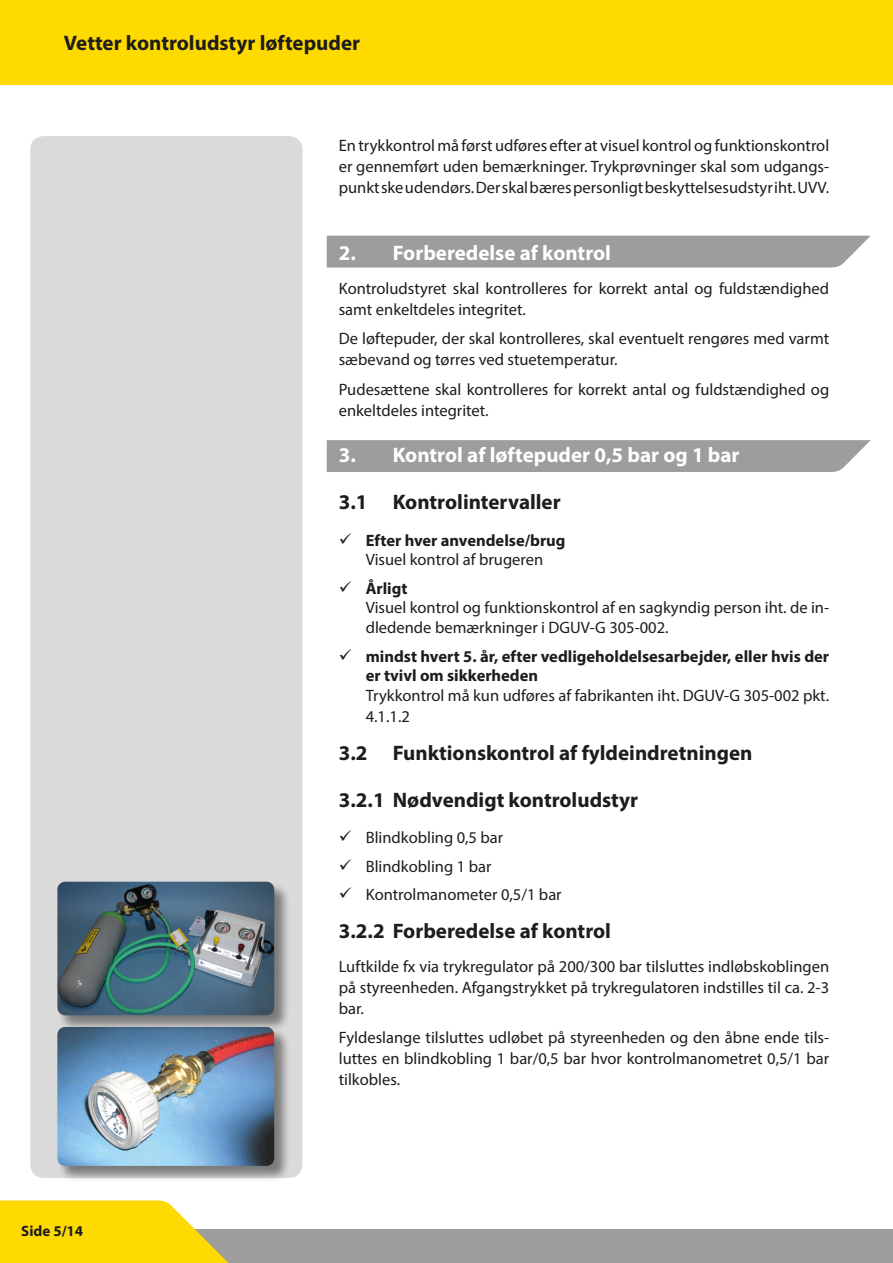
<style>
.page{position:relative;width:893px;height:1263px;background:#fff}
.page>*{position:absolute;margin:0;border:0;box-sizing:border-box;transform-origin:0 0}
.t1{font:700 21px "Myriad Pro";color:#1d1d1b}
.t2{font:700 21px "Myriad Pro";color:#fff}
.t3{font:16.5px/21px "Myriad Pro";color:#1d1d1b}
.t4{font:700 16.5px/19.8px "Myriad Pro";color:#1d1d1b}
.t5{font:700 15px "Myriad Pro";color:#1d1d1b}
</style>
<div class="page">
<div style="left:0;top:1229px;width:893px;height:34px;background:#9d9d9d"></div>
<div style="left:0;top:0;width:893px;height:85px;background:#ffda00"></div>
<svg style="left:0;top:1200px;width:229px;height:63px"></svg>
<div style="left:30px;top:136px;width:38px;height:1042px;background:#dadada"></div>
<div style="left:68px;top:136px;width:196px;height:746px;background:#dadada"></div>
<div style="left:264px;top:136px;width:38px;height:1042px;background:#dadada"></div>
<div style="left:327px;top:236px;width:543px;height:32px;background:#9d9d9d"></div>
<div style="left:327px;top:440px;width:544px;height:32px;background:#9d9d9d"></div>
<div style="left:58px;top:1027px;width:233px;height:156px;background:#1d1d1b;opacity:.5"></div>
<img style="left:57px;top:1027px;width:217px;height:139px">
<div style="left:58px;top:882px;width:233px;height:150px;background:#1d1d1b;opacity:.5"></div>
<img style="left:57px;top:882px;width:217px;height:133px">
<p class="t1" style="left:64px;top:29px;width:298px">Vetter kontroludstyr løftepuder</p>
<p class="t3" style="left:339px;top:134px;width:492px;text-align:justify">En trykkontrol må først udføres efter at visuel kontrol og funktionskontrol er gennemført uden bemærkninger. Trykprøvninger skal som udgangs&shy;punkt ske udendørs. Der skal bæres personligt beskyttelsesudstyr iht. UVV.</p>
<p class="t5" style="left:21px;top:1221px;width:64px">Side 5/14</p>
<p class="t2" style="left:339px;top:239px;width:274px">2. Forberedelse af kontrol</p>
<p class="t3" style="left:339px;top:277px;width:492px">Kontroludstyret skal kontrolleres for korrekt antal og fuldstændighed samt enkeltdeles integritet.</p>
<p class="t3" style="left:339px;top:328px;width:492px">De løftepuder, der skal kontrolleres, skal eventuelt rengøres med varmt sæbevand og tørres ved stuetemperatur.</p>
<p class="t3" style="left:339px;top:378px;width:492px">Pudesættene skal kontrolleres for korrekt antal og fuldstændighed og enkeltdeles integritet.</p>
<p class="t2" style="left:339px;top:441px;width:402px">3. Kontrol af løftepuder 0,5 bar og 1 bar</p>
<p class="t1" style="left:339px;top:488px;width:223px">3.1 Kontrolintervaller</p>
<p class="t4" style="left:366px;top:530px;width:201px">Efter hver anvendelse/brug</p>
<p class="t3" style="left:366px;top:549px;width:179px">Visuel kontrol af brugeren</p>
<p class="t4" style="left:366px;top:578px;width:43px">Årligt</p>
<p class="t3" style="left:366px;top:598px;width:465px;line-height:19.8px">Visuel kontrol og funktionskontrol af en sagkyndig person iht. de in&shy;dledende bemærkninger i DGUV-G 305-002.</p>
<p class="t4" style="left:366px;top:646px;width:465px">mindst hvert 5. år, efter vedligeholdelsesarbejder, eller hvis der er tvivl om sikkerheden</p>
<p class="t3" style="left:366px;top:685px;width:465px">Trykkontrol må kun udføres af fabrikanten iht. DGUV-G 305-002 pkt.<br>4.1.1.2</p>
<p class="t1" style="left:339px;top:739px;width:415px">3.2 Funktionskontrol af fyldeindretningen</p>
<p class="t1" style="left:339px;top:786px;width:301px">3.2.1 Nødvendigt kontroludstyr</p>
<p class="t3" style="left:366px;top:823px;width:197px;line-height:28.3px">Blindkobling 0,5 bar<br>Blindkobling 1 bar<br>Kontrolmanometer 0,5/1 bar</p>
<p class="t1" style="left:339px;top:917px;width:274px">3.2.2 Forberedelse af kontrol</p>
<p class="t3" style="left:339px;top:955px;width:492px;text-align:justify">Luftkilde fx via trykregulator på 200/300 bar tilsluttes indløbskoblingen på styreenheden. Afgangstrykket på trykregulatoren indstilles til ca. 2-3 bar.</p>
<p class="t3" style="left:339px;top:1027px;width:492px;text-align:justify">Fyldeslange tilsluttes udløbet på styreenheden og den åbne ende tils&shy;luttes en blindkobling 1 bar/0,5 bar hvor kontrolmanometret 0,5/1 bar tilkobles.</p>
</div>
